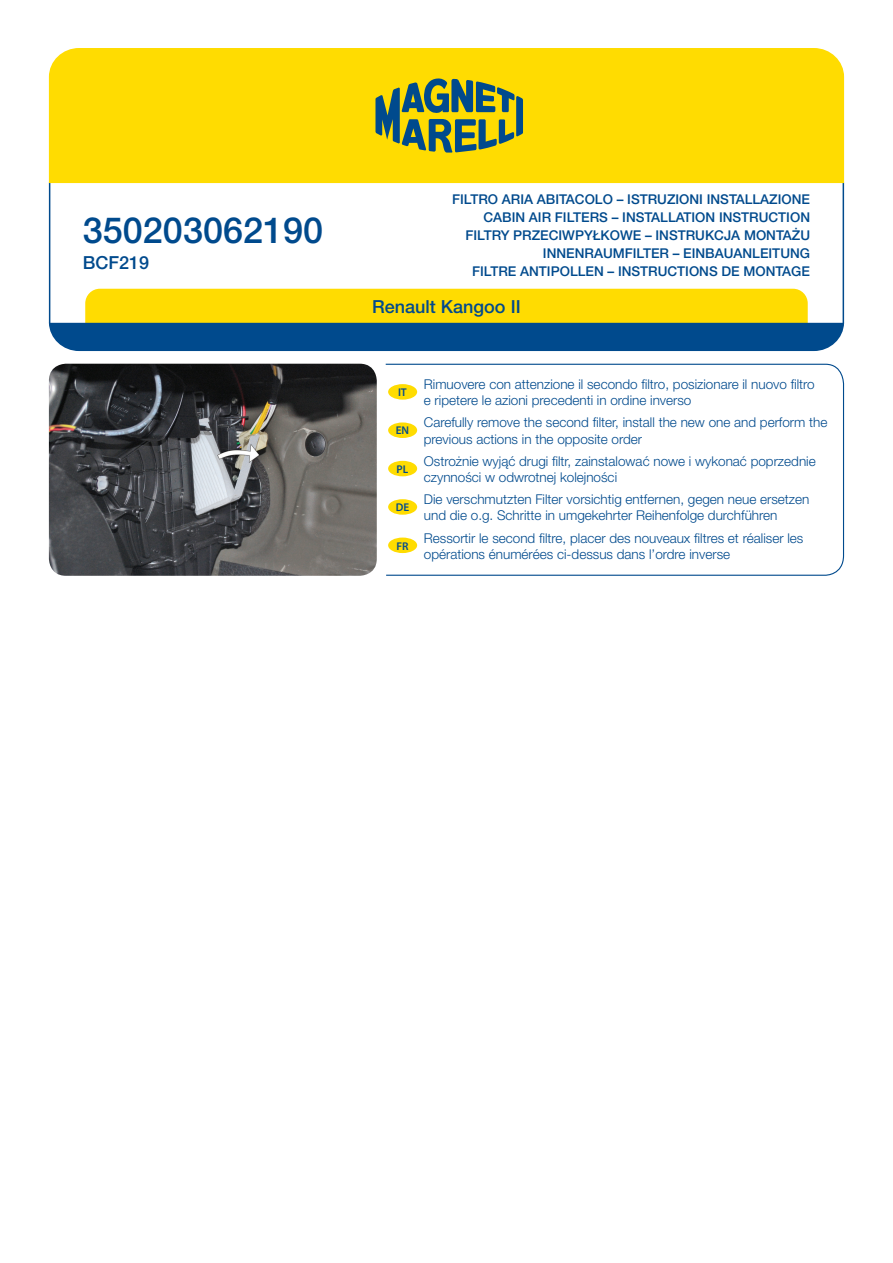
<style>
.page{position:relative;width:893px;height:1263px;background:#fff}
.page>*{position:absolute;margin:0;border:0;box-sizing:border-box;transform-origin:0 0}
.t1{font:500 36px "Helvetica Neue LT Pro";color:#004a8d}
.t2{font:500 18px "Helvetica Neue LT Pro";color:#004a8d}
.t3{font:300 13.5px/16.2px "Helvetica Neue Pl";color:#004a8d}
.t4{font:500 13.5px/18px "Helvetica Neue LT Pro";color:#004a8d}
.t5{font:600 11.25px "Myriad Pro";color:#004a8d}
</style>
<div class="page">
<svg style="left:49px;top:289px;width:795px;height:62px;background:#8c9c4e"></svg>
<hr style="left:49px;top:183px;width:1px;height:140px;background:#004a8d">
<hr style="left:843px;top:183px;width:1px;height:140px;background:#004a8d">
<div style="left:49px;top:48px;width:795px;height:135px;background:#ffdc01"></div>
<svg style="left:375px;top:78px;width:148px;height:75px;background:#879742"></svg>
<svg style="left:385px;top:363px;width:460px;height:213px"></svg>
<img style="left:49px;top:364px;width:328px;height:212px">
<div style="left:388px;top:384px;width:29px;height:16px;background:#ffdc01;border-radius:50%"></div>
<div style="left:388px;top:422px;width:29px;height:16px;background:#ffdc01;border-radius:50%"></div>
<div style="left:388px;top:461px;width:29px;height:15px;background:#ffdc01;border-radius:50%"></div>
<div style="left:388px;top:499px;width:29px;height:16px;background:#ffdc01;border-radius:50%"></div>
<div style="left:388px;top:537px;width:29px;height:16px;background:#ffdc01;border-radius:50%"></div>
<h1 class="t1" style="left:83px;top:209px;width:242px">350203062190</h1>
<h2 class="t2" style="left:83px;top:252px;width:68px">BCF219</h2>
<p class="t4" style="left:483px;top:190px;width:328px;text-indent:-31px">FILTRO ARIA ABITACOLO – ISTRUZIONI INSTALLAZIONE<br>CABIN</p>
<p class="t4" style="left:529px;top:208px;width:9px">AIR</p>
<p class="t4" style="left:555px;top:208px;width:17px">FILTERS</p>
<p class="t4" style="left:612px;top:208px;width:200px">– INSTALLATION INSTRUCTION</p>
<p class="t4" style="left:465px;top:226px;width:16px">FILTR</p>
<p class="t4" style="left:501px;top:226px;width:31px">Y PRZECI</p>
<p class="t4" style="left:562px;top:226px;width:249px">WPYŁKOWE – INSTRUKCJA MONTAŻU</p>
<p class="t4" style="left:543px;top:244px;width:10px">INNENRAUM</p>
<p class="t4" style="left:625px;top:244px;width:16px">FILTER</p>
<p class="t4" style="left:673px;top:244px;width:139px">– EINBAUANLEITUNG</p>
<p class="t4" style="left:472px;top:262px;width:16px">FILTRE</p>
<p class="t4" style="left:520px;top:262px;width:9px">ANTI</p>
<p class="t4" style="left:551px;top:262px;width:19px">POLLEN</p>
<p class="t4" style="left:607px;top:262px;width:203px">– INSTRUCTIONS DE MONTAGE</p>
<h2 class="t2" style="left:372px;top:296px;width:144px">RENAULT KANGOO II</h2>
<p class="t5" style="left:398px;top:385px;width:10px">IT</p>
<p class="t3" style="left:424px;top:376px;width:392px">Rimuovere con attenzione il secondo filtro, posizionare il nuovo filtro e ripetere le azioni precedenti in ordine inverso</p>
<p class="t5" style="left:396px;top:423px;width:15px">EN</p>
<p class="t3" style="left:424px;top:414px;width:405px">Carefully remove the second filter, install the new one and perform the previous actions in the opposite order</p>
<p class="t5" style="left:396px;top:462px;width:13px">PL</p>
<p class="t3" style="left:424px;top:453px;width:393px">Ostrożnie wyjąć drugi filtr, zainstalować nowe i wykonać poprzednie czynności w odwrotnej kolejności</p>
<p class="t5" style="left:396px;top:500px;width:15px">DE</p>
<p class="t3" style="left:424px;top:491px;width:387px">Die verschmutzten Filter vorsichtig entfernen, gegen neue ersetzen und die o.g. Schritte in umgekehrter Reihenfolge durchführen</p>
<p class="t5" style="left:396px;top:539px;width:14px">FR</p>
<p class="t3" style="left:424px;top:529px;width:381px">Ressortir le second filtre, placer des nouveaux filtres et réaliser les opérations énumérées ci-dessus dans l’ordre inverse</p>
</div>
